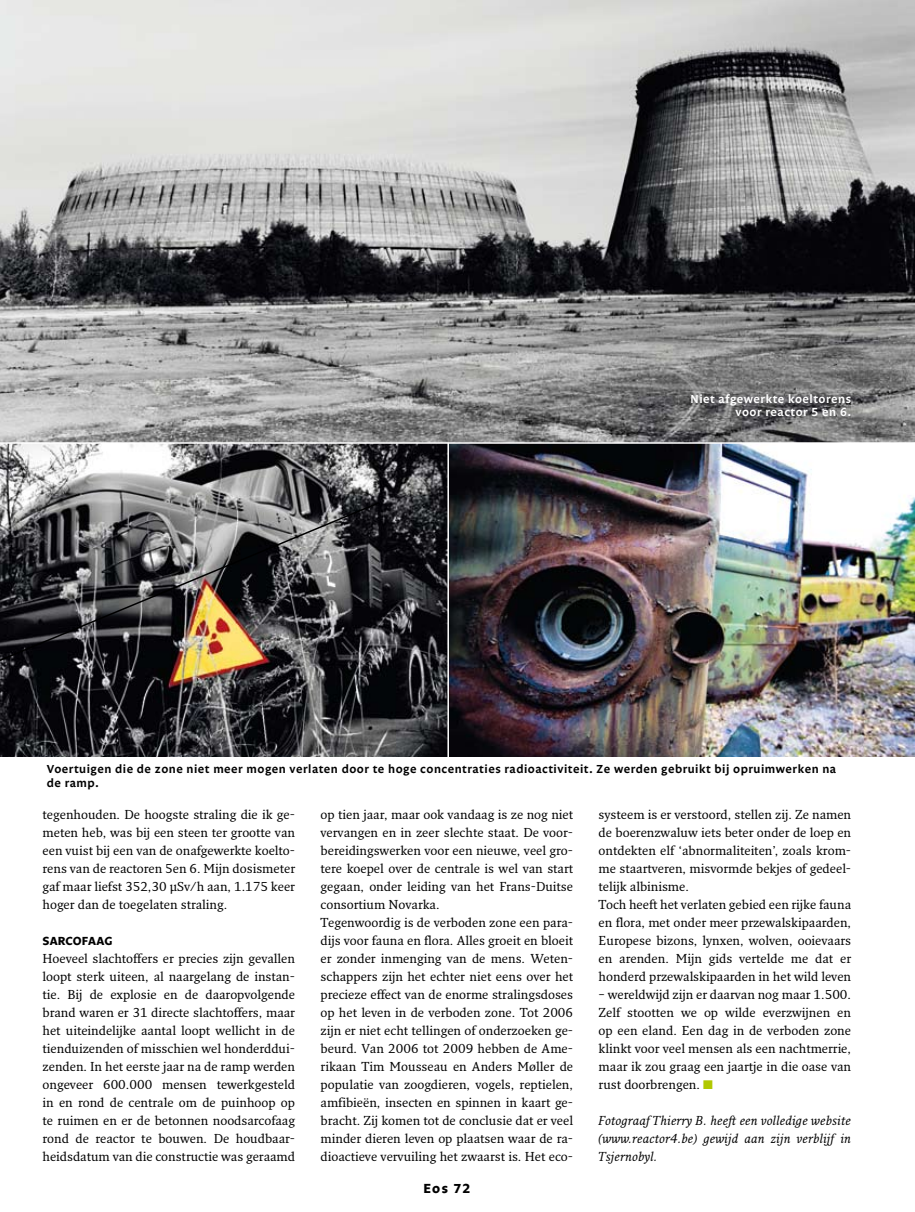
<style>
.page{position:relative;width:915px;height:1212px;background:#fff}
.page>*{position:absolute;margin:0;border:0;box-sizing:border-box;transform-origin:0 0}
.t1{font:700 13.5px "Legato OT";color:#000}
.t2{font:12.6px/18px "Fresco Std";color:#000;text-align:justify}
.t3{font:italic 12.6px/18px "Fresco Std";color:#000;text-align:justify}
.t4{font:600 12px/13.5px "Legato OT";letter-spacing:.04em;color:#000}
.t5{font:600 12px/13.5px "Legato OT";letter-spacing:.04em;color:#fff;text-align:right}
.t6{font:700 12px "Legato OT";letter-spacing:.01em;color:#000}
.s1{color:#b1c800}
</style>
<div class="page">
<img style="left:0;top:0;width:914px;height:756px">
<hr style="left:0;top:442px;width:914px;height:2px;background:#fff">
<hr style="left:447px;top:443px;width:2px;height:317px;background:#fff">
<svg style="left:0;top:501px;width:380px;height:182px;background:#524e4b"></svg>
<p class="t5" style="left:690px;top:392px;width:162px">Niet afgewerkte koeltorens voor reactor 5 en 6.</p>
<p class="t4" style="left:47px;top:763px;width:790px">Voertuigen die de zone niet meer mogen verlaten door te hoge concentraties radioactiviteit. Ze werden gebruikt bij opruimwerken na de ramp.</p>
<p class="t2" style="left:320px;top:805px;width:254px;text-align:left">op tien jaar, maar ook vandaag is ze nog niet vervangen en in zeer slechte staat. De voor&shy;bereidingswerken voor een nieuwe, veel gro&shy;tere koepel over de centrale is wel van start gegaan, onder leiding van het Frans-Duitse consortium Novarka.<br>Tegenwoordig is de verboden zone een para&shy;dijs voor fauna en flora. Alles groeit en bloeit er zonder inmenging van de mens. Weten&shy;schappers zijn het echter niet eens over het precieze effect van de enorme stralingsdoses op het leven in de verboden zone. Tot 2006 zijn er niet echt tellingen of onderzoeken ge&shy;beurd. Van 2006 tot 2009 hebben de Ame&shy;rikaan Tim Mousseau en Anders Møller de populatie van zoogdieren, vogels, reptielen, amfibieën, insecten en spinnen in kaart ge&shy;bracht. Zij komen tot de conclusie dat er veel minder dieren leven op plaatsen waar de ra&shy;dioactieve vervuiling het zwaarst is. Het eco-</p>
<p class="t2" style="left:598px;top:805px;width:254px;text-align:left">systeem is er verstoord, stellen zij. Ze namen de boerenzwaluw iets beter onder de loep en ontdekten elf ‘abnormaliteiten’, zoals krom&shy;me staartveren, misvormde bekjes of gedeel&shy;telijk albinisme.<br>Toch heeft het verlaten gebied een rijke fauna en flora, met onder meer przewalskipaarden, Europese bizons, lynxen, wolven, ooievaars en arenden. Mijn gids vertelde me dat er honderd przewalskipaarden in het wild leven</p>
<p class="t2" style="left:43px;top:805px;width:254px">tegenhouden. De hoogste straling die ik ge&shy;meten heb, was bij een steen ter grootte van een vuist bij een van de onafgewerkte koelto&shy;rens van de reactoren 5en 6. Mijn dosismeter gaf maar liefst 352,30 µSv/h aan, 1.175 keer hoger dan de toegelaten straling.</p>
<p class="t6" style="left:43px;top:934px;width:71px">SARCOFAAG</p>
<p class="t2" style="left:43px;top:949px;width:254px">Hoeveel slachtoffers er precies zijn gevallen loopt sterk uiteen, al naargelang de instan&shy;tie. Bij de explosie en de daaropvolgende brand waren er 31 directe slachtoffers, maar het uiteindelijke aantal loopt wellicht in de tienduizenden of misschien wel honderddui&shy;zenden. In het eerste jaar na de ramp werden ongeveer 600.000 mensen tewerkgesteld in en rond de centrale om de puinhoop op te ruimen en er de betonnen noodsarcofaag rond de reactor te bouwen. De houdbaar&shy;heidsdatum van die constructie was geraamd</p>
<p class="t2" style="left:598px;top:985px;width:254px">– wereldwijd zijn er daarvan nog maar 1.500.<br>Zelf stootten we op wilde everzwijnen en op een eland. Een dag in de verboden zone klinkt voor veel mensen als een nachtmerrie, maar ik zou graag een jaartje in die oase van rust doorbrengen. <span class="s1">■</span></p>
<p class="t3" style="left:598px;top:1111px;width:254px">Fotograaf Thierry B. heeft een volledige website (www.reactor4.be) gewijd aan zijn verblijf in Tsjernobyl.</p>
<p class="t1" style="left:423px;top:1181px;width:48px">EOS 72</p>
</div>
